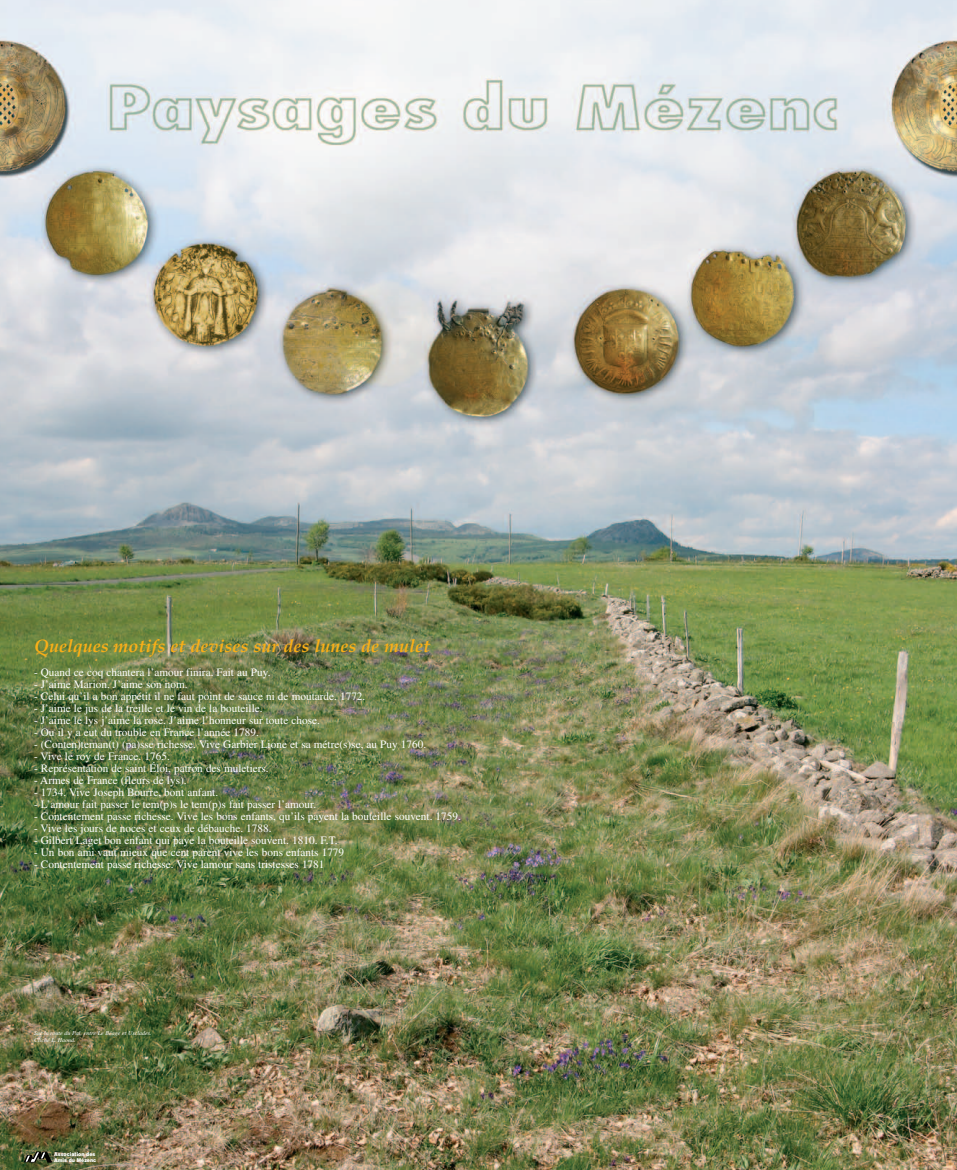
<style>
.page{position:relative;width:957px;height:1170px;background:#fff}
.page>*{position:absolute;margin:0;border:0;box-sizing:border-box;transform-origin:0 0}
.t1{font:italic 700 18px "Palatino";color:#faaf18}
.t2{font:11.25px "Times";color:#fff}
.t3{font:italic 6px/6.8px "Times";color:#fff}
.t4{font:900 5.25px/5.2px "Helvetica";color:#fff;scale:.9 1}
</style>
<div class="page">
<img style="left:0;top:0;width:957px;height:1169px">
<svg style="left:24px;top:1151px;width:28px;height:11px"></svg>
<h1 class="t1" style="left:34px;top:635px;width:398px">Quelques motifs et devises sur des lunes de mulet</h1>
<p class="t2" style="left:34px;top:668px;width:238px">- Quand ce coq chantera l’amour finira. Fait au Puy.</p>
<p class="t2" style="left:34px;top:680px;width:155px">- J’aime Marion. J’aime son nom.</p>
<p class="t2" style="left:34px;top:692px;width:333px">- Celui qu’il a bon appétit il ne faut point de sauce ni de moutarde. 1772.</p>
<p class="t2" style="left:34px;top:704px;width:230px">- J’aime le jus de la treille et le vin de la bouteille.</p>
<p class="t2" style="left:34px;top:716px;width:287px">- J’aime le lys j’aime la rose. J’aime l’honneur sur toute chose.</p>
<p class="t2" style="left:34px;top:728px;width:226px">- Ou il y a eut du trouble en France l’année 1789.</p>
<p class="t2" style="left:34px;top:740px;width:394px">- (Conten)teman(t) (pa)sse richesse. Vive Garbier Lione et sa métre(s)se, au Puy 1760.</p>
<p class="t2" style="left:34px;top:752px;width:137px">- Vive le roy de France. 1765.</p>
<p class="t2" style="left:34px;top:764px;width:236px">- Représentation de saint Éloi, patron des muletiers.</p>
<p class="t2" style="left:34px;top:776px;width:154px">- Armes de France (fleurs de lys).</p>
<p class="t2" style="left:34px;top:788px;width:186px">- 1734. Vive Joseph Bourre, bont anfant.</p>
<p class="t2" style="left:34px;top:800px;width:284px">- L’amour fait passer le tem(p)s le tem(p)s fait passer l’amour.</p>
<p class="t2" style="left:34px;top:812px;width:428px">- Contentement passe richesse. Vive les bons enfants, qu’ils payent la bouteille souvent. 1759.</p>
<p class="t2" style="left:34px;top:824px;width:239px">- Vive les jours de noces et ceux de débauche. 1788.</p>
<p class="t2" style="left:34px;top:836px;width:305px">- Gilbert Laget bon enfant qui paye la bouteille souvent. 1810. F.T.</p>
<p class="t2" style="left:34px;top:848px;width:312px">- Un bon ami vaut mieux que cent parent vive les bons enfants 1779</p>
<p class="t2" style="left:34px;top:860px;width:292px">- Contentement passe richesse. Vive lamour sans tristesses 1781</p>
<p class="t3" style="left:34px;top:1030px;width:119px">Sur la route du Pal, entre Le Béage et Usclades.<br>Cliché L. Haond.</p>
<p class="t4" style="left:54px;top:1151px;width:49px">Association des<br>Amis du Mézenc</p>
</div>
